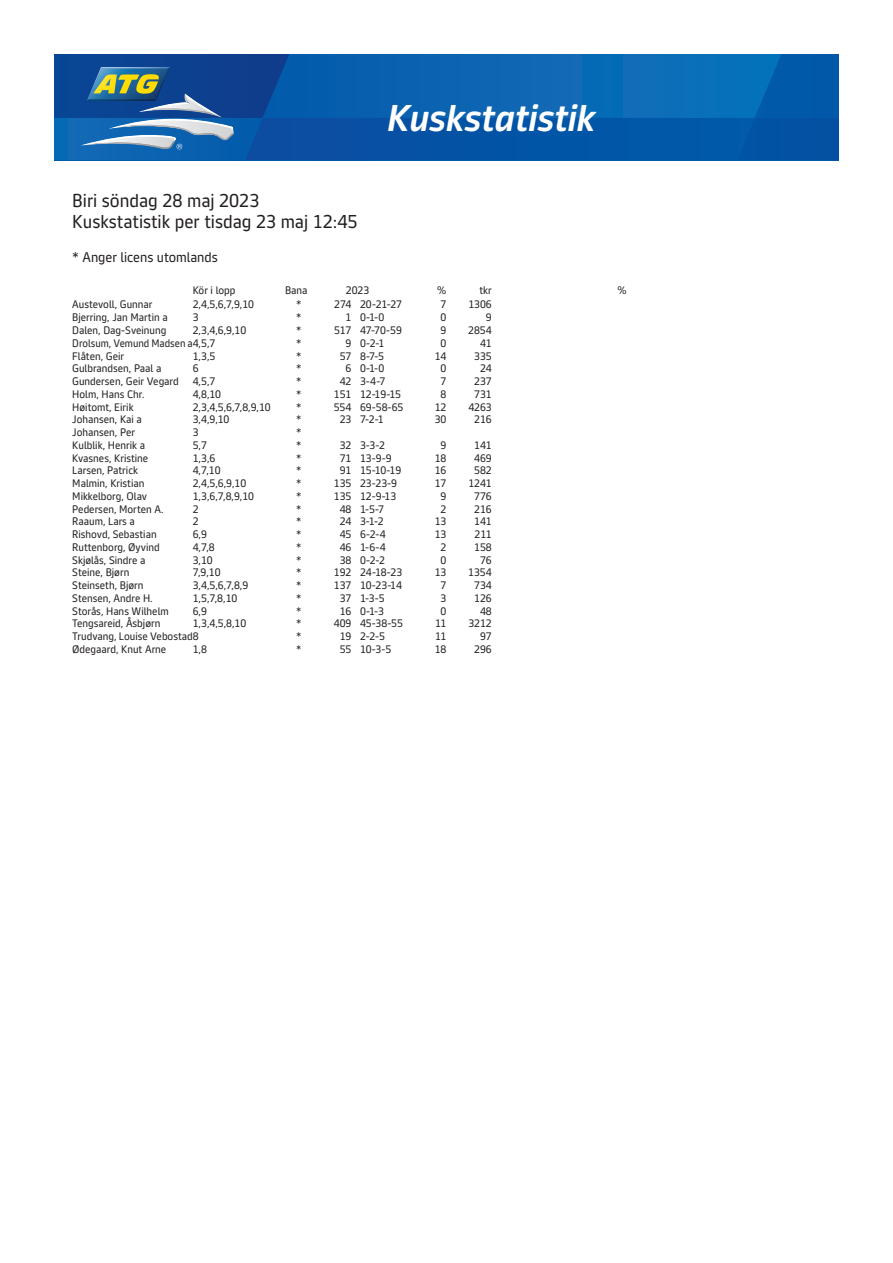
<style>
.page{position:relative;width:893px;height:1263px;background:#fff}
.page>*{position:absolute;margin:0;border:0;box-sizing:border-box;transform-origin:0 0}
.t1{font:italic 700 36px "ATG Text";color:#fff}
.t2{font:18px/21.6px "ATG Text";color:#231f20}
.t3{font:13.5px "ATG Text";color:#231f20}
.t4{font:10.5px "ATG Text";color:#231f20}
</style>
<div class="page">
<svg style="left:54px;top:54px;width:785px;height:106px;background:#105ea8"></svg>
<h2 class="t2" style="left:72px;top:189px;width:287px">Biri söndag 28 maj 2023<br>Kuskstatistik per tisdag 23 maj 12:45</h2>
<p class="t3" style="left:72px;top:249px;width:147px">* Anger licens utomlands</p>
<h1 class="t1" style="left:387px;top:100px;width:210px">Kuskstatistik</h1>
<p class="t4" style="left:193px;top:284px;width:44px">Kör i lopp</p>
<p class="t4" style="left:285px;top:284px;width:24px">Bana</p>
<p class="t4" style="left:346px;top:284px;width:25px">2023</p>
<p class="t4" style="left:437px;top:284px;width:11px">%</p>
<p class="t4" style="left:479px;top:284px;width:14px">tkr</p>
<p class="t4" style="left:618px;top:284px;width:11px">%</p>
<p class="t4" style="left:72px;top:298px;width:82px">Austevoll, Gunnar</p>
<p class="t4" style="left:193px;top:298px;width:63px">2,4,5,6,7,9,10</p>
<p class="t4" style="left:296px;top:298px;width:7px">*</p>
<p class="t4" style="left:334px;top:298px;width:69px">274 20-21-27</p>
<p class="t4" style="left:441px;top:298px;width:7px">7</p>
<p class="t4" style="left:468px;top:298px;width:25px">1306</p>
<p class="t4" style="left:72px;top:311px;width:97px">Bjerring, Jan Martin a</p>
<p class="t4" style="left:193px;top:311px;width:7px">3</p>
<p class="t4" style="left:296px;top:311px;width:7px">*</p>
<p class="t4" style="left:346px;top:311px;width:40px">1 0-1-0</p>
<p class="t4" style="left:441px;top:311px;width:7px">0</p>
<p class="t4" style="left:486px;top:311px;width:7px">9</p>
<p class="t4" style="left:72px;top:324px;width:96px">Dalen, Dag-Sveinung</p>
<p class="t4" style="left:193px;top:324px;width:55px">2,3,4,6,9,10</p>
<p class="t4" style="left:296px;top:324px;width:7px">*</p>
<p class="t4" style="left:334px;top:324px;width:69px">517 47-70-59</p>
<p class="t4" style="left:441px;top:324px;width:7px">9</p>
<p class="t4" style="left:468px;top:324px;width:25px">2854</p>
<p class="t4" style="left:72px;top:337px;width:145px">Drolsum, Vemund Madsen a4,5,7</p>
<p class="t4" style="left:296px;top:337px;width:7px">*</p>
<p class="t4" style="left:346px;top:337px;width:40px">9 0-2-1</p>
<p class="t4" style="left:441px;top:337px;width:7px">0</p>
<p class="t4" style="left:480px;top:337px;width:13px">41</p>
<p class="t4" style="left:72px;top:349px;width:53px">Flåten, Geir</p>
<p class="t4" style="left:193px;top:349px;width:24px">1,3,5</p>
<p class="t4" style="left:296px;top:349px;width:7px">*</p>
<p class="t4" style="left:340px;top:349px;width:46px">57 8-7-5</p>
<p class="t4" style="left:435px;top:349px;width:13px">14</p>
<p class="t4" style="left:474px;top:349px;width:19px">335</p>
<p class="t4" style="left:72px;top:362px;width:91px">Gulbrandsen, Paal a</p>
<p class="t4" style="left:193px;top:362px;width:7px">6</p>
<p class="t4" style="left:296px;top:362px;width:7px">*</p>
<p class="t4" style="left:346px;top:362px;width:40px">6 0-1-0</p>
<p class="t4" style="left:441px;top:362px;width:7px">0</p>
<p class="t4" style="left:480px;top:362px;width:13px">24</p>
<p class="t4" style="left:72px;top:375px;width:108px">Gundersen, Geir Vegard</p>
<p class="t4" style="left:193px;top:375px;width:24px">4,5,7</p>
<p class="t4" style="left:296px;top:375px;width:7px">*</p>
<p class="t4" style="left:340px;top:375px;width:47px">42 3-4-7</p>
<p class="t4" style="left:441px;top:375px;width:7px">7</p>
<p class="t4" style="left:474px;top:375px;width:19px">237</p>
<p class="t4" style="left:72px;top:388px;width:74px">Holm, Hans Chr.</p>
<p class="t4" style="left:193px;top:388px;width:30px">4,8,10</p>
<p class="t4" style="left:296px;top:388px;width:7px">*</p>
<p class="t4" style="left:334px;top:388px;width:69px">151 12-19-15</p>
<p class="t4" style="left:441px;top:388px;width:7px">8</p>
<p class="t4" style="left:474px;top:388px;width:19px">731</p>
<p class="t4" style="left:72px;top:401px;width:63px">Høitomt, Eirik</p>
<p class="t4" style="left:193px;top:401px;width:79px">2,3,4,5,6,7,8,9,10</p>
<p class="t4" style="left:296px;top:401px;width:7px">*</p>
<p class="t4" style="left:334px;top:401px;width:71px">554 69-58-65</p>
<p class="t4" style="left:435px;top:401px;width:13px">12</p>
<p class="t4" style="left:468px;top:401px;width:25px">4263</p>
<p class="t4" style="left:72px;top:413px;width:71px">Johansen, Kai a</p>
<p class="t4" style="left:193px;top:413px;width:38px">3,4,9,10</p>
<p class="t4" style="left:296px;top:413px;width:7px">*</p>
<p class="t4" style="left:340px;top:413px;width:45px">23 7-2-1</p>
<p class="t4" style="left:435px;top:413px;width:13px">30</p>
<p class="t4" style="left:474px;top:413px;width:19px">216</p>
<p class="t4" style="left:72px;top:426px;width:64px">Johansen, Per</p>
<p class="t4" style="left:193px;top:426px;width:7px">3</p>
<p class="t4" style="left:296px;top:426px;width:7px">*</p>
<p class="t4" style="left:72px;top:439px;width:74px">Kulblik, Henrik a</p>
<p class="t4" style="left:193px;top:439px;width:16px">5,7</p>
<p class="t4" style="left:296px;top:439px;width:7px">*</p>
<p class="t4" style="left:340px;top:439px;width:47px">32 3-3-2</p>
<p class="t4" style="left:441px;top:439px;width:7px">9</p>
<p class="t4" style="left:474px;top:439px;width:19px">141</p>
<p class="t4" style="left:72px;top:452px;width:78px">Kvasnes, Kristine</p>
<p class="t4" style="left:193px;top:452px;width:24px">1,3,6</p>
<p class="t4" style="left:296px;top:452px;width:7px">*</p>
<p class="t4" style="left:340px;top:452px;width:53px">71 13-9-9</p>
<p class="t4" style="left:435px;top:452px;width:13px">18</p>
<p class="t4" style="left:474px;top:452px;width:19px">469</p>
<p class="t4" style="left:72px;top:464px;width:67px">Larsen, Patrick</p>
<p class="t4" style="left:193px;top:464px;width:29px">4,7,10</p>
<p class="t4" style="left:296px;top:464px;width:7px">*</p>
<p class="t4" style="left:340px;top:464px;width:63px">91 15-10-19</p>
<p class="t4" style="left:435px;top:464px;width:13px">16</p>
<p class="t4" style="left:474px;top:464px;width:19px">582</p>
<p class="t4" style="left:72px;top:477px;width:74px">Malmin, Kristian</p>
<p class="t4" style="left:193px;top:477px;width:55px">2,4,5,6,9,10</p>
<p class="t4" style="left:296px;top:477px;width:7px">*</p>
<p class="t4" style="left:334px;top:477px;width:65px">135 23-23-9</p>
<p class="t4" style="left:435px;top:477px;width:13px">17</p>
<p class="t4" style="left:468px;top:477px;width:25px">1241</p>
<p class="t4" style="left:72px;top:490px;width:76px">Mikkelborg, Olav</p>
<p class="t4" style="left:193px;top:490px;width:63px">1,3,6,7,8,9,10</p>
<p class="t4" style="left:296px;top:490px;width:7px">*</p>
<p class="t4" style="left:334px;top:490px;width:64px">135 12-9-13</p>
<p class="t4" style="left:441px;top:490px;width:7px">9</p>
<p class="t4" style="left:474px;top:490px;width:19px">776</p>
<p class="t4" style="left:72px;top:503px;width:93px">Pedersen, Morten A.</p>
<p class="t4" style="left:193px;top:503px;width:7px">2</p>
<p class="t4" style="left:296px;top:503px;width:7px">*</p>
<p class="t4" style="left:340px;top:503px;width:46px">48 1-5-7</p>
<p class="t4" style="left:441px;top:503px;width:7px">2</p>
<p class="t4" style="left:474px;top:503px;width:19px">216</p>
<p class="t4" style="left:72px;top:515px;width:64px">Raaum, Lars a</p>
<p class="t4" style="left:193px;top:515px;width:7px">2</p>
<p class="t4" style="left:296px;top:515px;width:7px">*</p>
<p class="t4" style="left:340px;top:515px;width:45px">24 3-1-2</p>
<p class="t4" style="left:435px;top:515px;width:13px">13</p>
<p class="t4" style="left:474px;top:515px;width:19px">141</p>
<p class="t4" style="left:72px;top:528px;width:86px">Rishovd, Sebastian</p>
<p class="t4" style="left:193px;top:528px;width:16px">6,9</p>
<p class="t4" style="left:296px;top:528px;width:7px">*</p>
<p class="t4" style="left:340px;top:528px;width:47px">45 6-2-4</p>
<p class="t4" style="left:435px;top:528px;width:13px">13</p>
<p class="t4" style="left:474px;top:528px;width:19px">211</p>
<p class="t4" style="left:72px;top:541px;width:89px">Ruttenborg, Øyvind</p>
<p class="t4" style="left:193px;top:541px;width:24px">4,7,8</p>
<p class="t4" style="left:296px;top:541px;width:7px">*</p>
<p class="t4" style="left:340px;top:541px;width:47px">46 1-6-4</p>
<p class="t4" style="left:441px;top:541px;width:7px">2</p>
<p class="t4" style="left:474px;top:541px;width:19px">158</p>
<p class="t4" style="left:72px;top:554px;width:75px">Skjølås, Sindre a</p>
<p class="t4" style="left:193px;top:554px;width:22px">3,10</p>
<p class="t4" style="left:296px;top:554px;width:7px">*</p>
<p class="t4" style="left:340px;top:554px;width:47px">38 0-2-2</p>
<p class="t4" style="left:441px;top:554px;width:7px">0</p>
<p class="t4" style="left:480px;top:554px;width:13px">76</p>
<p class="t4" style="left:72px;top:566px;width:59px">Steine, Bjørn</p>
<p class="t4" style="left:193px;top:566px;width:29px">7,9,10</p>
<p class="t4" style="left:296px;top:566px;width:7px">*</p>
<p class="t4" style="left:334px;top:566px;width:70px">192 24-18-23</p>
<p class="t4" style="left:435px;top:566px;width:13px">13</p>
<p class="t4" style="left:468px;top:566px;width:25px">1354</p>
<p class="t4" style="left:72px;top:579px;width:73px">Steinseth, Bjørn</p>
<p class="t4" style="left:193px;top:579px;width:57px">3,4,5,6,7,8,9</p>
<p class="t4" style="left:296px;top:579px;width:7px">*</p>
<p class="t4" style="left:334px;top:579px;width:69px">137 10-23-14</p>
<p class="t4" style="left:441px;top:579px;width:7px">7</p>
<p class="t4" style="left:474px;top:579px;width:19px">734</p>
<p class="t4" style="left:72px;top:592px;width:82px">Stensen, Andre H.</p>
<p class="t4" style="left:193px;top:592px;width:46px">1,5,7,8,10</p>
<p class="t4" style="left:296px;top:592px;width:7px">*</p>
<p class="t4" style="left:340px;top:592px;width:46px">37 1-3-5</p>
<p class="t4" style="left:441px;top:592px;width:7px">3</p>
<p class="t4" style="left:474px;top:592px;width:19px">126</p>
<p class="t4" style="left:72px;top:605px;width:98px">Storås, Hans Wilhelm</p>
<p class="t4" style="left:193px;top:605px;width:16px">6,9</p>
<p class="t4" style="left:296px;top:605px;width:7px">*</p>
<p class="t4" style="left:340px;top:605px;width:46px">16 0-1-3</p>
<p class="t4" style="left:441px;top:605px;width:7px">0</p>
<p class="t4" style="left:480px;top:605px;width:13px">48</p>
<p class="t4" style="left:72px;top:617px;width:90px">Tengsareid, Åsbjørn</p>
<p class="t4" style="left:193px;top:617px;width:55px">1,3,4,5,8,10</p>
<p class="t4" style="left:296px;top:617px;width:7px">*</p>
<p class="t4" style="left:334px;top:617px;width:71px">409 45-38-55</p>
<p class="t4" style="left:435px;top:617px;width:13px">11</p>
<p class="t4" style="left:468px;top:617px;width:25px">3212</p>
<p class="t4" style="left:72px;top:630px;width:128px">Trudvang, Louise Vebostad8</p>
<p class="t4" style="left:296px;top:630px;width:7px">*</p>
<p class="t4" style="left:340px;top:630px;width:47px">19 2-2-5</p>
<p class="t4" style="left:435px;top:630px;width:13px">11</p>
<p class="t4" style="left:480px;top:630px;width:13px">97</p>
<p class="t4" style="left:72px;top:643px;width:96px">Ødegaard, Knut Arne</p>
<p class="t4" style="left:193px;top:643px;width:16px">1,8</p>
<p class="t4" style="left:296px;top:643px;width:7px">*</p>
<p class="t4" style="left:340px;top:643px;width:53px">55 10-3-5</p>
<p class="t4" style="left:435px;top:643px;width:13px">18</p>
<p class="t4" style="left:474px;top:643px;width:19px">296</p>
</div>
